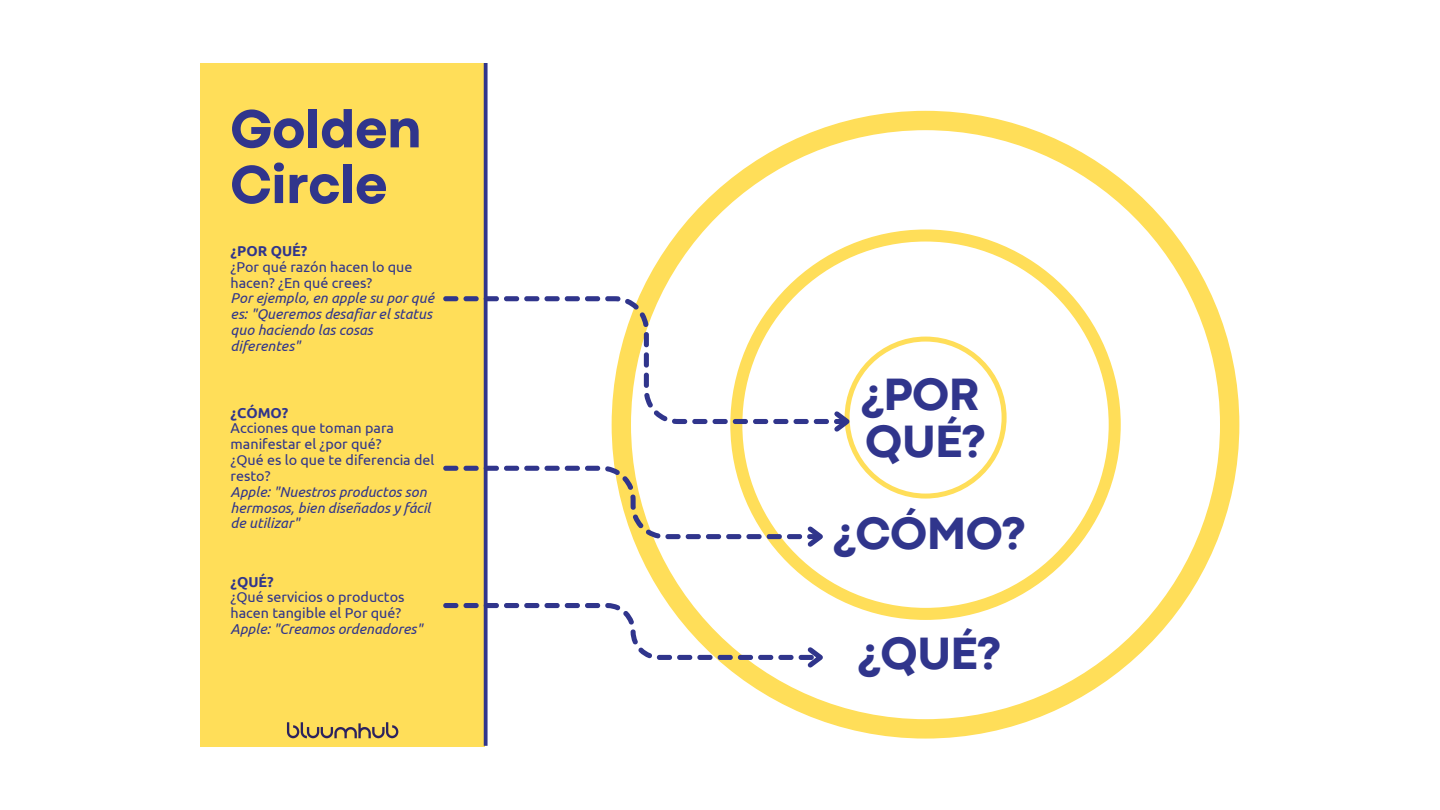
<style>
.page{position:relative;width:1440px;height:810px;background:#fff}
.page>*{position:absolute;margin:0;border:0;box-sizing:border-box;transform-origin:0 0}
.t1{font:800 55.7px/55.7px "Codec Pro";color:#30358c}
.t2{font:800 47.2px/46.8px "Codec Pro";color:#30358c}
.t3{font:italic 14.3px/15.8px "Ubuntu";color:#30358c}
.t4{font:14.3px/15.8px "Ubuntu";color:#30358c}
.t5{font:700 14.3px "Ubuntu";color:#30358c}
</style>
<div class="page">
<svg style="left:638px;top:111px;width:601px;height:628px"></svg>
<svg style="left:730px;top:229px;width:391px;height:391px"></svg>
<div style="left:200px;top:63px;width:285px;height:683px;background:#ffde59"></div>
<svg style="left:484px;top:63px;width:4px;height:683px"></svg>
<svg style="left:443px;top:296px;width:405px;height:41px"></svg>
<svg style="left:443px;top:337px;width:564px;height:214px"></svg>
<svg style="left:443px;top:603px;width:386px;height:69px"></svg>
<img style="left:287px;top:722px;width:112px;height:17px">
<h1 class="t1" style="left:231px;top:105px;width:193px">Golden<br>Circle</h1>
<p class="t5" style="left:231px;top:243px;width:78px">¿POR QUÉ?</p>
<p class="t4" style="left:231px;top:259px;width:183px">¿Por qué razón hacen lo que hacen? ¿En qué crees?</p>
<p class="t3" style="left:231px;top:290px;width:205px">Por ejemplo, en apple su por qué es: "Queremos desafiar el status quo haciendo las cosas diferentes"</p>
<p class="t5" style="left:231px;top:404px;width:59px">¿CÓMO?</p>
<p class="t4" style="left:231px;top:420px;width:205px">Acciones que toman para manifestar el ¿por qué?<br>¿Qué es lo que te diferencia del resto?</p>
<p class="t3" style="left:231px;top:484px;width:201px">Apple: "Nuestros productos son hermosos, bien diseñados y fácil de utilizar"</p>
<p class="t5" style="left:231px;top:573px;width:45px">¿QUÉ?</p>
<p class="t4" style="left:231px;top:589px;width:175px">¿Qué servicios o productos hacen tangible el Por qué?</p>
<p class="t3" style="left:231px;top:621px;width:193px">Apple: "Creamos ordenadores"</p>
<h2 class="t2" style="left:861px;top:374px;width:126px">¿POR<br>QUÉ?</h2>
<h2 class="t2" style="left:833px;top:513px;width:194px">¿CÓMO?</h2>
<h2 class="t2" style="left:858px;top:634px;width:145px">¿QUÉ?</h2>
</div>
